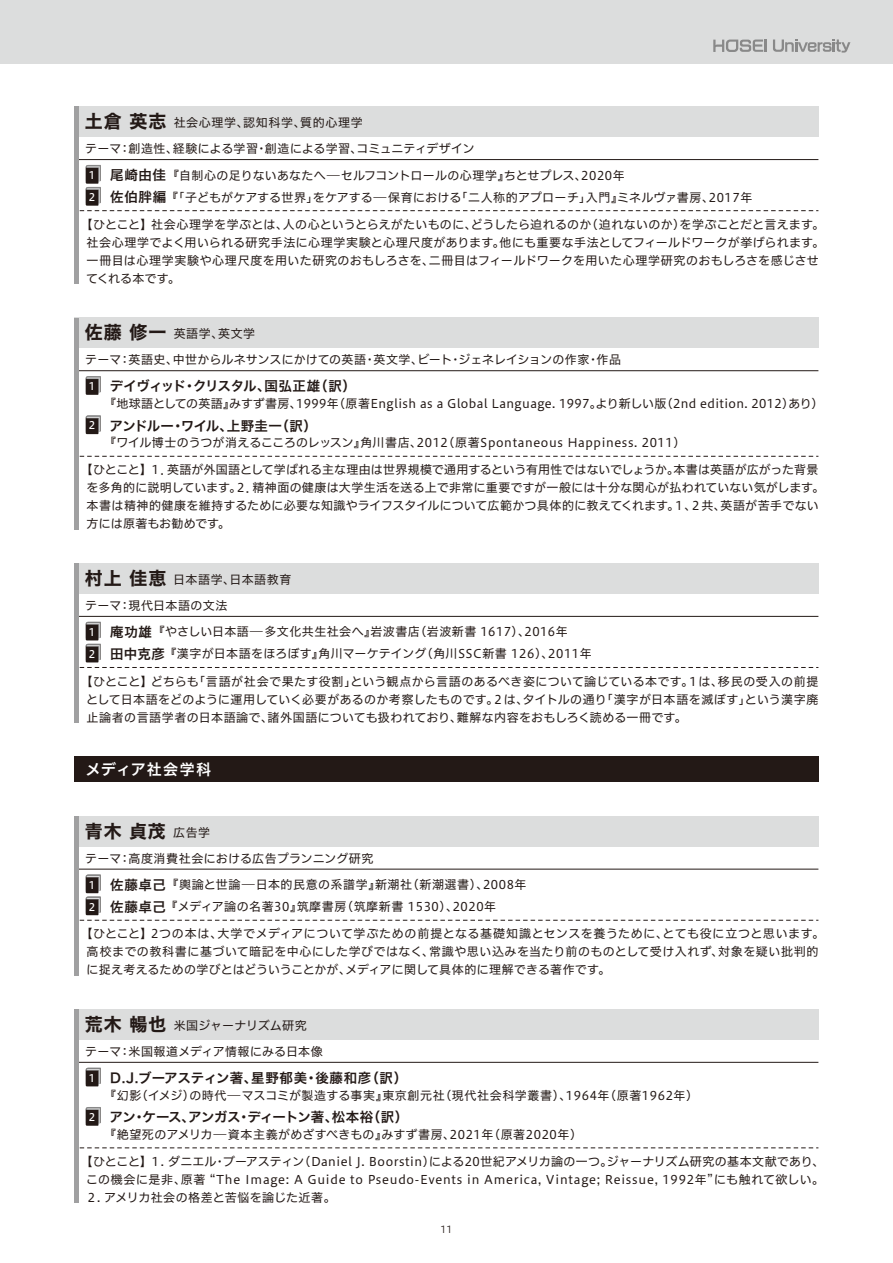
<style>
.page{position:relative;width:893px;height:1263px;background:#fff}
.page>*{position:absolute;margin:0;border:0;box-sizing:border-box;transform-origin:0 0}
.t1{font:18px "Hira Kaku Std W7";color:#231916}
.t2{font:15px "Hiragino UD Sans F Std W6";letter-spacing:.075em;color:#fff}
.t3{font:13.5px "Hira Kaku Std W6";letter-spacing:-.05em;color:#231916}
.t4{font:13.5px "Hira Kaku Std W6";letter-spacing:.01em;color:#231916}
.t5{font:13.5px "Hira Kaku Std W6";letter-spacing:-.055em;color:#231916}
.t6{font:12px/18px "Hiragino UD Sans F Std W4";letter-spacing:.03em;color:#231916}
.t7{font:12px/26.2px "Hiragino UD Sans F Std W4";letter-spacing:.05em;color:#231916}
.t8{font:12px/26.4px "Hiragino UD Sans F Std W4";letter-spacing:.01em;color:#231916}
.t9{font:9.75px "Hiragino UD Sans F Std W3";color:#231916}
.s1{font-family:"Hira Kaku Std W7";font-size:18px}
.s2{font-family:"Hiragino UD Sans F Std W5";font-size:10.5px;color:#fff}
.s3{font-family:"Hira Kaku Std W6";font-size:13.5px}
.s4{font-family:"Hiragino UD Sans F Std W4";font-size:12px}
</style>
<div class="page">
<div style="left:0;top:0;width:893px;height:64px;background:#dcdddd"></div>
<svg style="left:713px;top:40px;width:54px;height:12px"></svg>
<svg style="left:773px;top:39px;width:77px;height:14px"></svg>
<div style="left:74px;top:757px;width:745px;height:25px;background:#231916"></div>
<div style="left:74px;top:816px;width:745px;height:30px;background:#dcdddd"></div>
<hr style="left:74px;top:869px;width:744px;height:1px;background:#231916">
<div style="left:74px;top:816px;width:5px;height:159px;background:#a0a0a1"></div>
<svg style="left:79px;top:874px;width:739px;height:47px"></svg>
<div style="left:74px;top:1009px;width:745px;height:30px;background:#dcdddd"></div>
<hr style="left:74px;top:1062px;width:744px;height:1px;background:#231916">
<svg style="left:85px;top:1068px;width:16px;height:18px"></svg>
<svg style="left:85px;top:1107px;width:16px;height:19px"></svg>
<svg style="left:79px;top:1147px;width:739px;height:1px"></svg>
<div style="left:74px;top:1009px;width:5px;height:194px;background:#a0a0a1"></div>
<div style="left:74px;top:563px;width:745px;height:31px;background:#dcdddd"></div>
<hr style="left:74px;top:616px;width:744px;height:1px;background:#231916">
<div style="left:74px;top:563px;width:5px;height:160px;background:#a0a0a1"></div>
<svg style="left:79px;top:622px;width:739px;height:46px"></svg>
<div style="left:74px;top:318px;width:745px;height:30px;background:#dcdddd"></div>
<hr style="left:74px;top:370px;width:744px;height:1px;background:#231916">
<svg style="left:85px;top:376px;width:16px;height:19px"></svg>
<svg style="left:85px;top:415px;width:16px;height:19px"></svg>
<svg style="left:79px;top:456px;width:739px;height:1px"></svg>
<div style="left:74px;top:318px;width:5px;height:211px;background:#a0a0a1"></div>
<div style="left:74px;top:107px;width:745px;height:30px;background:#dcdddd"></div>
<hr style="left:74px;top:159px;width:744px;height:1px;background:#231916">
<svg style="left:79px;top:165px;width:739px;height:46px"></svg>
<div style="left:74px;top:107px;width:5px;height:177px;background:#a0a0a1"></div>
<p class="t7" style="left:85px;top:109px;width:279px"><span class="s1">土倉 英志</span> 社会心理学、認知科学、質的心理学</p>
<p class="t6" style="left:85px;top:139px;width:391px">テーマ：創造性、経験による学習・創造による学習、コミュニティデザイン</p>
<p class="t6" style="left:89px;top:165px;width:537px"><span class="s2">1</span> <span class="s3">尾崎由佳</span>『自制心の足りないあなたへ―セルフコントロールの心理学』ちとせプレス、2020年</p>
<p class="t6" style="left:89px;top:187px;width:665px"><span class="s2">2</span> <span class="s3">佐伯胖編</span> 『「子どもがケアする世界」をケアする―保育における「二人称的アプローチ」入門』ミネルヴァ書房、2017年</p>
<p class="t6" style="left:86px;top:215px;width:740px;text-indent:-6px">【ひとこと】社会心理学を学ぶとは、人の心というとらえがたいものに、どうしたら迫れるのか（迫れないのか）を学ぶことだと言えます。社会心理学でよく用いられる研究手法に心理学実験と心理尺度があります。他にも重要な手法としてフィールドワークが挙げられます。一冊目は心理学実験や心理尺度を用いた研究のおもしろさを、二冊目はフィールドワークを用いた心理学研究のおもしろさを感じさせてくれる本です。</p>
<p class="t8" style="left:85px;top:320px;width:538px"><span class="s1">佐藤 修一</span> 英語学、英文学<br>テーマ：英語史、中世からルネサンスにかけての英語・英文学、ビート・ジェネレイションの作家・作品</p>
<p class="t5" style="left:89px;top:376px;width:269px"><span class="s2">1</span> デイヴィッド・クリスタル、国弘正雄（訳）</p>
<p class="t6" style="left:104px;top:394px;width:721px">『地球語としての英語』みすず書房、1999年（原著English as a Global Language. 1997。より新しい版（2nd edition. 2012）あり）</p>
<p class="t3" style="left:89px;top:415px;width:230px"><span class="s2">2</span> アンドルー・ワイル、上野圭一（訳）</p>
<p class="t7" style="left:104px;top:429px;width:583px">『ワイル博士のうつが消えるこころのレッスン』角川書店、2012（原著Spontaneous Happiness. 2011）</p>
<p class="t6" style="left:86px;top:460px;width:740px;text-indent:-6px">【ひとこと】１．英語が外国語として学ばれる主な理由は世界規模で通用するという有用性ではないでしょうか。本書は英語が広がった背景を多角的に説明しています。２．精神面の健康は大学生活を送る上で非常に重要ですが一般には十分な関心が払われていない気がします。本書は精神的健康を維持するために必要な知識やライフスタイルについて広範かつ具体的に教えてくれます。１、２共、英語が苦手でない方には原著もお勧めです。</p>
<p class="t7" style="left:85px;top:565px;width:208px"><span class="s1">村上 佳恵</span>日本語学、日本語教育</p>
<p class="t6" style="left:85px;top:596px;width:144px">テーマ：現代日本語の文法</p>
<p class="t6" style="left:89px;top:622px;width:480px"><span class="s2">1</span> <span class="s3">庵功雄</span>『やさしい日本語―多文化共生社会へ』岩波書店（岩波新書 1617）、2016年</p>
<p class="t6" style="left:89px;top:644px;width:504px"><span class="s2">2</span> <span class="s3">田中克彦</span> 『漢字が日本語をほろぼす』角川マーケテイング（角川SSC新書 126）、2011年</p>
<p class="t6" style="left:86px;top:671px;width:734px;text-align:justify;text-indent:-5px">【ひとこと】どちらも「言語が社会で果たす役割」という観点から言語のあるべき姿について論じている本です。１は、移民の受入の前提として日本語をどのように運用していく必要があるのか考察したものです。２は、タイトルの通り「漢字が日本語を滅ぼす」という漢字廃止論者の言語学者の日本語論で、諸外国語についても扱われており、難解な内容をおもしろく読める一冊です。</p>
<p class="t2" style="left:86px;top:758px;width:127px">メディア社会学科</p>
<h1 class="t1" style="left:85px;top:817px;width:127px">青木 貞茂 <span class="s4">広告学</span></h1>
<p class="t7" style="left:89px;top:844px;width:439px;text-indent:-4px">テーマ：高度消費社会における広告プランニング研究<br><span class="s2">1</span> <span class="s3">佐藤卓己</span>『輿論と世論―日本的民意の系譜学』新潮社（新潮選書）、2008年</p>
<p class="t7" style="left:89px;top:893px;width:409px"><span class="s2">2</span> <span class="s3">佐藤卓己</span> 『メディア論の名著30』筑摩書房（筑摩新書 1530）、2020年</p>
<p class="t6" style="left:87px;top:924px;width:739px;text-indent:-6px">【ひとこと】2つの本は、大学でメディアについて学ぶための前提となる基礎知識とセンスを養うために、とても役に立つと思います。高校までの教科書に基づいて暗記を中心にした学びではなく、常識や思い込みを当たり前のものとして受け入れず、対象を疑い批判的に捉え考えるための学びとはどういうことかが、メディアに関して具体的に理解できる著作です。</p>
<p class="t6" style="left:85px;top:1011px;width:239px;line-height:26.4px"><span class="s1">荒木 暢也</span> 米国ジャーナリズム研究<br>テーマ：米国報道メディア情報にみる日本像</p>
<p class="t4" style="left:89px;top:1067px;width:320px"><span class="s2">1</span> D.J.ブーアスティン著、星野郁美・後藤和彦（訳）</p>
<p class="t7" style="left:104px;top:1081px;width:595px">『幻影（イメジ）の時代―マスコミが製造する事実』東京創元社（現代社会科学叢書）、1964年（原著1962年）</p>
<p class="t3" style="left:89px;top:1107px;width:321px"><span class="s2">2</span> アン・ケース、アンガス・ディートン著、松本裕（訳）</p>
<p class="t7" style="left:104px;top:1120px;width:479px">『絶望死のアメリカ―資本主義がめざすべきもの』みすず書房、2021年（原著2020年）</p>
<p class="t6" style="left:81px;top:1152px;width:745px;text-align:center">【ひとこと】１. ダニエル・ブーアスティン（Daniel J. Boorstin）による20世紀アメリカ論の一つ。ジャーナリズム研究の基本文献であり、この機会に是非、原著 “The Image: A Guide to Pseudo-Events in America, Vintage; Reissue, 1992年”にも触れて欲しい。</p>
<p class="t6" style="left:86px;top:1188px;width:252px">２. アメリカ社会の格差と苦悩を論じた近著。</p>
<p class="t9" style="left:441px;top:1222px;width:13px">11</p>
</div>
